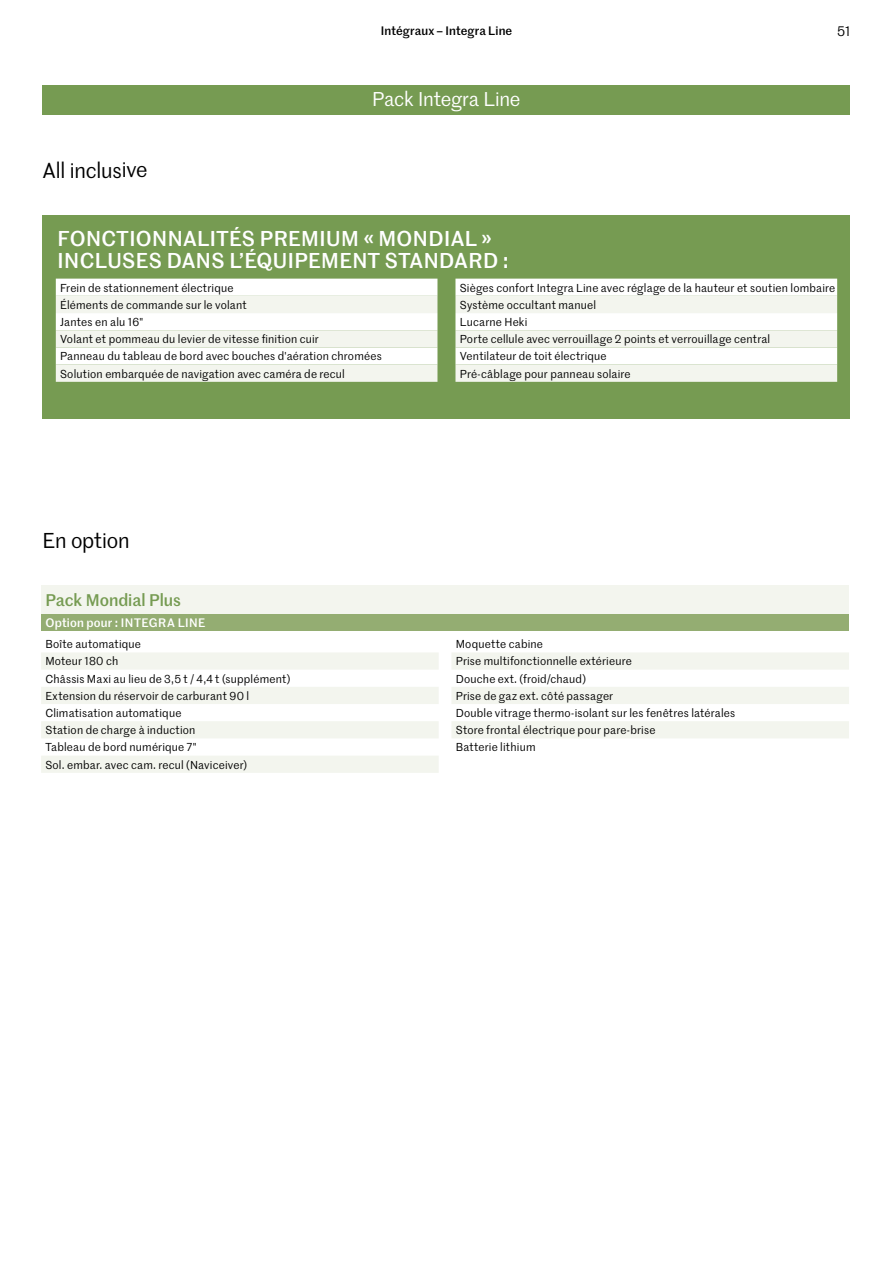
<style>
.page{position:relative;width:893px;height:1263px;background:#fff}
.page>*{position:absolute;margin:0;border:0;box-sizing:border-box;transform-origin:0 0}
.t1{font:500 21px/22.5px "Marr Sans";letter-spacing:.02em;color:#fff}
.t2{font:21px "Marr Sans";letter-spacing:-.02em;color:#000}
.t3{font:19.5px "Marr Sans";letter-spacing:-.015em;color:#fff}
.t4{font:500 16.5px "Marr Sans";letter-spacing:-.005em;color:#769b52}
.t5{font:13.5px "Marr Sans";color:#000}
.t6{font:500 12px "Marr Sans";letter-spacing:.025em;color:#fff}
.t7{font:500 12px "Marr Sans";letter-spacing:.01em;color:#000}
.t8{font:11.25px/17.2px "Marr Sans";letter-spacing:.015em;color:#000}
</style>
<div class="page">
<div style="left:43px;top:85px;width:807px;height:30px;background:#769b52"></div>
<svg style="left:41px;top:653px;width:398px;height:120px;fill:#f3f5ee"></svg>
<svg style="left:452px;top:653px;width:397px;height:85px"></svg>
<div style="left:41px;top:585px;width:808px;height:29px;background:#f3f5ee"></div>
<div style="left:41px;top:614px;width:808px;height:17px;background:#94ad72"></div>
<div style="left:43px;top:215px;width:807px;height:204px;background:#769b52"></div>
<svg style="left:56px;top:279px;width:381px;height:103px;background:#f7f9f4"></svg>
<svg style="left:455px;top:279px;width:382px;height:103px;background:#f7f8f4"></svg>
<p class="t7" style="left:381px;top:22px;width:133px">Intégraux – Integra Line</p>
<p class="t5" style="left:837px;top:22px;width:15px">51</p>
<h1 class="t2" style="left:43px;top:155px;width:106px">All inclusive</h1>
<h2 class="t3" style="left:372px;top:85px;width:150px">Pack Integra Line</h2>
<h1 class="t1" style="left:58px;top:226px;width:453px">FONCTIONNALITÉS PREMIUM « MONDIAL »<br>INCLUSES DANS L’ÉQUIPEMENT STANDARD :</h1>
<p class="t8" style="left:60px;top:278px;width:323px">Frein de stationnement électrique<br>Éléments de commande sur le volant<br>Jantes en alu 16"<br>Volant et pommeau du levier de vitesse finition cuir<br>Panneau du tableau de bord avec bouches d'aération chromées Solution embarquée de navigation avec caméra de recul</p>
<p class="t8" style="left:460px;top:278px;width:377px">Sièges confort Integra Line avec réglage de la hauteur et soutien lombaire Système occultant manuel<br>Lucarne Heki<br>Porte cellule avec verrouillage 2 points et verrouillage central<br>Ventilateur de toit électrique<br>Pré-câblage pour panneau solaire</p>
<h1 class="t2" style="left:43px;top:525px;width:89px">En option</h1>
<h3 class="t4" style="left:45px;top:588px;width:137px">Pack Mondial Plus</h3>
<p class="t6" style="left:45px;top:614px;width:162px">Option pour : INTEGRA LINE</p>
<p class="t8" style="left:45px;top:635px;width:246px">Boîte automatique<br>Moteur 180 ch<br>Châssis Maxi au lieu de 3,5 t / 4,4 t (supplément)<br>Extension du réservoir de carburant 90 l<br>Climatisation automatique<br>Station de charge à induction<br>Tableau de bord numérique 7"<br>Sol. embar. avec cam. recul (Naviceiver)</p>
<p class="t8" style="left:456px;top:635px;width:281px">Moquette cabine<br>Prise multifonctionnelle extérieure<br>Douche ext. (froid/chaud)<br>Prise de gaz ext. côté passager<br>Double vitrage thermo-isolant sur les fenêtres latérales Store frontal électrique pour pare-brise<br>Batterie lithium</p>
</div>
